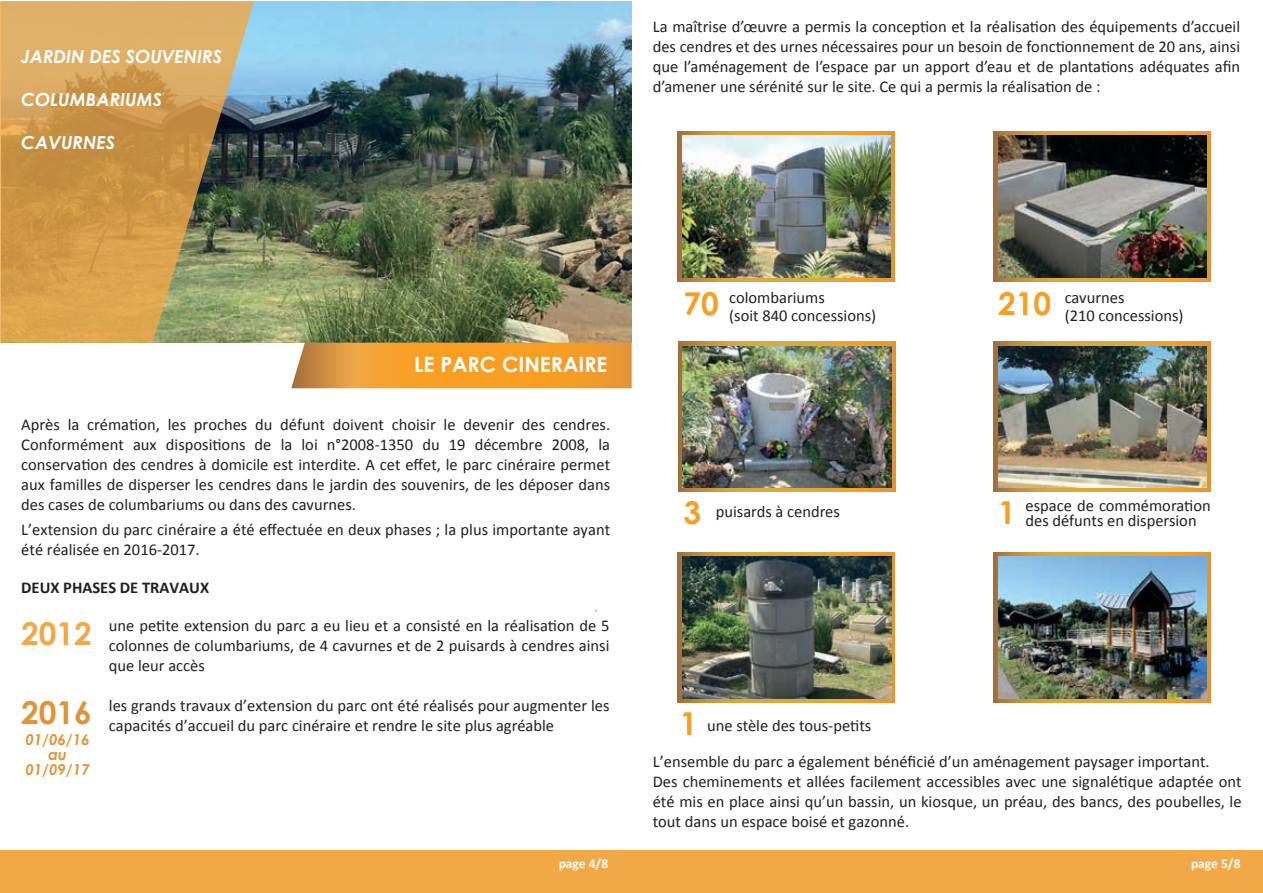
<style>
.page{position:relative;width:1263px;height:893px;background:#fff}
.page>*{position:absolute;margin:0;border:0;box-sizing:border-box;transform-origin:0 0}
.t1{font:700 31.5px "Century Gothic";color:#f1a847}
.t2{font:700 31.5px "Century Gothic";color:#e09338}
.t3{font:700 21px "Century Gothic";color:#fff}
.t4{font:italic 700 18px "Century Gothic";color:#fff}
.t5{font:16.5px/19.8px "Calibri";color:#231f20}
.t6{font:700 16.5px "Calibri";color:#231f20}
.t7{font:italic 700 15px/15px "Century Gothic";color:#e09338;text-align:center}
.t8{font:700 13.5px "Calibri";color:#fff}
.s1{font-family:"Century Gothic";font-weight:700;font-size:31.5px;color:#f89e22}
</style>
<div class="page">
<div style="left:0;top:850px;width:1263px;height:43px;background:#f1a847"></div>
<img style="left:254px;top:2px;width:378px;height:340px">
<svg style="left:0;top:2px;width:254px;height:341px;background:#c09956"></svg>
<svg style="left:291px;top:343px;width:341px;height:45px;background:#ee9d31"></svg>
<svg style="left:994px;top:131px;width:217px;height:150px;background:#b48134"></svg>
<svg style="left:678px;top:131px;width:217px;height:150px;background:#c99749"></svg>
<svg style="left:679px;top:342px;width:216px;height:150px;background:#c79139"></svg>
<svg style="left:994px;top:342px;width:217px;height:150px;background:#cd9138"></svg>
<svg style="left:678px;top:552px;width:217px;height:150px;background:#bc893b"></svg>
<svg style="left:994px;top:552px;width:217px;height:150px;background:#c58f3e"></svg>
<img style="left:998px;top:136px;width:208px;height:141px">
<img style="left:682px;top:136px;width:208px;height:141px">
<img style="left:998px;top:556px;width:208px;height:142px">
<img style="left:683px;top:346px;width:208px;height:142px">
<img style="left:683px;top:556px;width:208px;height:142px">
<img style="left:998px;top:346px;width:208px;height:142px">
<p class="t4" style="left:21px;top:43px;width:202px">JARDIN DES SOUVENIRS</p>
<p class="t4" style="left:21px;top:86px;width:143px">COLUMBARIUMS</p>
<p class="t4" style="left:21px;top:129px;width:95px">CAVURNES</p>
<p class="t5" style="left:653px;top:17px;width:589px;text-align:justify">La maîtrise d’œuvre a permis la conception et la réalisation des équipements d’accueil des cendres et des urnes nécessaires pour un besoin de fonctionnement de 20 ans, ainsi que l’aménagement de l’espace par un apport d’eau et de plantations adéquates afin d’amener une sérénité sur le site. Ce qui a permis la réalisation de :</p>
<p class="t3" style="left:414px;top:349px;width:195px">LE PARC CINERAIRE</p>
<p class="t5" style="left:21px;top:415px;width:590px;text-align:justify">Après la crémation, les proches du défunt doivent choisir le devenir des cendres.<br>Conformément aux dispositions de la loi n°2008-1350 du 19 décembre 2008, la conservation des cendres à domicile est interdite. A cet effet, le parc cinéraire permet aux familles de disperser les cendres dans le jardin des souvenirs, de les déposer dans des cases de columbariums ou dans des cavurnes.</p>
<p class="t5" style="left:21px;top:520px;width:590px">L’extension du parc cinéraire a été effectuée en deux phases ; la plus importante ayant été réalisée en 2016-2017.</p>
<p class="t6" style="left:21px;top:577px;width:189px">DEUX PHASES DE TRAVAUX</p>
<h1 class="t1" style="left:21px;top:609px;width:72px">2012</h1>
<h1 class="t2" style="left:21px;top:688px;width:72px">2016</h1>
<p class="t7" style="left:25px;top:731px;width:66px">01/06/16 au<br>01/09/17</p>
<p class="t5" style="left:109px;top:616px;width:502px;text-align:justify">une petite extension du parc a eu lieu et a consisté en la réalisation de 5 colonnes de columbariums, de 4 cavurnes et de 2 puisards à cendres ainsi que leur accès</p>
<p class="t5" style="left:109px;top:696px;width:502px">les grands travaux d’extension du parc ont été réalisés pour augmenter les capacités d’accueil du parc cinéraire et rendre le site plus agréable</p>
<p class="t5" style="left:683px;top:289px;width:194px;line-height:18px;text-align:center">colombariums<br><sup>70</sup> (soit 840 concessions)</p>
<p class="t5" style="left:683px;top:502px;width:158px"><span class="s1">3</span> puisards à cendres</p>
<p class="t5" style="left:998px;top:289px;width:187px;line-height:18px;text-align:center">cavurnes<br><sup>210</sup> (210 concessions)</p>
<p class="t5" style="left:998px;top:498px;width:214px;line-height:15px;text-indent:27px">espace de commémoration<br><span class="s1">1</span> des défunts en dispersion</p>
<p class="t5" style="left:680px;top:715px;width:193px"><span class="s1">1</span> une stèle des tous-petits</p>
<p class="t5" style="left:653px;top:752px;width:590px">L’ensemble du parc a également bénéficié d’un aménagement paysager important.<br>Des cheminements et allées facilement accessibles avec une signalétique adaptée ont été mis en place ainsi qu’un bassin, un kiosque, un préau, des bancs, des poubelles, le tout dans un espace boisé et gazonné.</p>
<p class="t8" style="left:559px;top:855px;width:51px">page 4/8</p>
<p class="t8" style="left:1191px;top:855px;width:51px">page 5/8</p>
</div>
